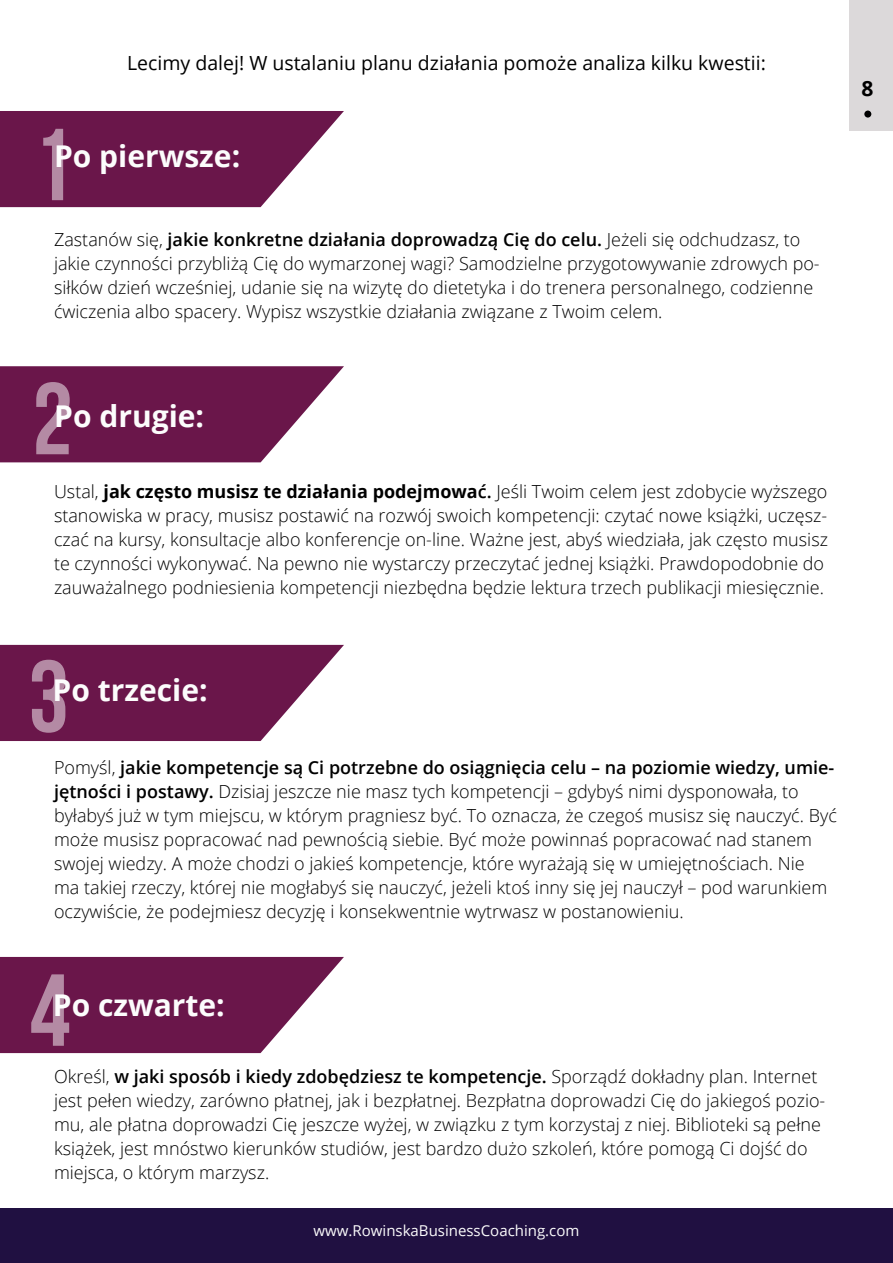
<style>
.page{position:relative;width:893px;height:1263px;background:#fff}
.page>*{position:absolute;margin:0;border:0;box-sizing:border-box;transform-origin:0 0}
.t1{font:700 102px "Bebas Neue";color:#fff}
.t2{font:700 30px "Open Sans";color:#fcfcfc}
.t3{font:700 21px "Open Sans";color:#000}
.t4{font:19.5px "Open Sans";color:#000}
.t5{font:300 18px/24px "Open Sans";color:#000}
.t6{font:15px "Open Sans";color:#fcfcfc}
.s1{font-weight:600}
.s2{font-weight:700}
</style>
<div class="page">
<svg style="left:0;top:111px;width:344px;height:96px;background:#7a2f5e"></svg>
<svg style="left:0;top:366px;width:344px;height:96px;background:#7a305e"></svg>
<div style="left:0;top:1209px;width:893px;height:54px;background:#201041"></div>
<div style="left:850px;top:0;width:43px;height:130px;background:#dcd9da"></div>
<div style="left:864px;top:111px;width:7px;height:7px;background:#000;border-radius:50%"></div>
<svg style="left:0;top:645px;width:344px;height:96px;background:#7a2f5e"></svg>
<svg style="left:0;top:957px;width:344px;height:96px;background:#7a2f5e"></svg>
<p class="t4" style="left:127px;top:50px;width:640px">Lecimy dalej! W ustalaniu planu działania pomoże analiza kilku kwestii:</p>
<h1 class="t1" style="left:32px;top:109px;width:42px">1</h1>
<p class="t2" style="left:54px;top:135px;width:188px">Po pierwsze:</p>
<p class="t5" style="left:54px;top:226px;width:767px">Zastanów się, <span class="s1">jakie konkretne działania doprowadzą Cię do celu.</span> Jeżeli się odchudzasz, to jakie czynności przybliżą Cię do wymarzonej wagi? Samodzielne przygotowywanie zdrowych po&shy;siłków dzień wcześniej, udanie się na wizytę do dietetyka i do trenera personalnego, codzienne ćwiczenia albo spacery. Wypisz wszystkie działania związane z Twoim celem.</p>
<h1 class="t1" style="left:32px;top:363px;width:42px">2</h1>
<p class="t2" style="left:54px;top:395px;width:151px">Po drugie:</p>
<p class="t5" style="left:54px;top:478px;width:775px">Ustal, <span class="s2">jak często musisz te działania podejmowa</span><span class="s1">ć.</span> Jeśli Twoim celem jest zdobycie wyższego stanowiska w pracy, musisz postawić na rozwój swoich kompetencji: czytać nowe książki, uczęsz&shy;czać na kursy, konsultacje albo konferencje on-line. Ważne jest, abyś wiedziała, jak często musisz te czynności wykonywać. Na pewno nie wystarczy przeczytać jednej książki. Prawdopodobnie do zauważalnego podniesienia kompetencji niezbędna będzie lektura trzech publikacji miesięcznie.</p>
<h1 class="t1" style="left:28px;top:641px;width:42px">3</h1>
<p class="t2" style="left:53px;top:669px;width:157px">Po trzecie:</p>
<p class="t5" style="left:54px;top:754px;width:784px">Pomyśl, <span class="s1">jakie kompetencje są Ci potrzebne do osiągnięcia celu – na poziomie wiedzy, umie&shy;jętności i postawy.</span> Dzisiaj jeszcze nie masz tych kompetencji – gdybyś nimi dysponowała, to byłabyś już w tym miejscu, w którym pragniesz być. To oznacza, że czegoś musisz się nauczyć. Być może musisz popracować nad pewnością siebie. Być może powinnaś popracować nad stanem swojej wiedzy. A może chodzi o jakieś kompetencje, które wyrażają się w umiejętnościach. Nie<br>ma takiej rzeczy, której nie mogłabyś się nauczyć, jeżeli ktoś inny się jej nauczył – pod warunkiem oczywiście, że podejmiesz decyzję i konsekwentnie wytrwasz w postanowieniu.</p>
<h1 class="t1" style="left:30px;top:954px;width:42px">4</h1>
<p class="t2" style="left:53px;top:983px;width:173px">Po czwarte:</p>
<p class="t5" style="left:54px;top:1063px;width:773px">Określ, <span class="s1">w jaki sposób i kiedy zdobędziesz te kompetencje.</span> Sporządź dokładny plan. Internet jest pełen wiedzy, zarówno płatnej, jak i bezpłatnej. Bezpłatna doprowadzi Cię do jakiegoś pozio&shy;mu, ale płatna doprowadzi Cię jeszcze wyżej, w związku z tym korzystaj z niej. Biblioteki są pełne książek, jest mnóstwo kierunków studiów, jest bardzo dużo szkoleń, które pomogą Ci dojść do miejsca, o którym marzysz.</p>
<p class="t6" style="left:314px;top:1220px;width:267px">www.RowinskaBusinessCoaching.com</p>
<p class="t3" style="left:861px;top:73px;width:13px">8</p>
</div>
